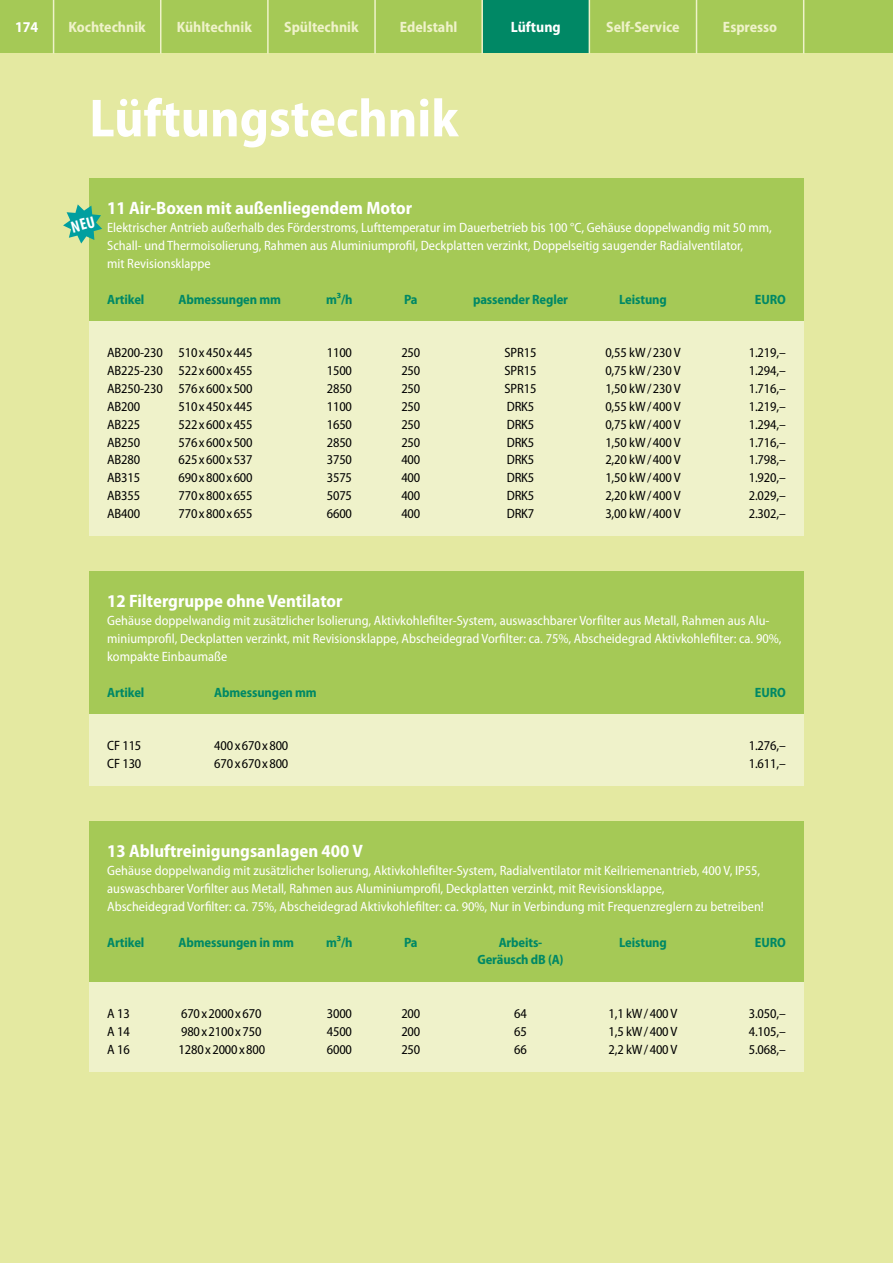
<style>
.page{position:relative;width:893px;height:1263px;background:#fff}
.page>*{position:absolute;margin:0;border:0;box-sizing:border-box;transform-origin:0 0}
.t1{font:700 semi-condensed 54px "Myriad Pro";color:#fff}
.t2{font:700 semi-condensed 18px "Myriad Pro";color:#fff}
.t3{font:700 semi-condensed 15px "Myriad Pro";color:#eff2ca}
.t4{font:700 semi-condensed 15px "Myriad Pro";color:#fff}
.t5{font:semi-condensed 13.5px/17.9px "Myriad Pro";color:#fff}
.t6{font:semi-condensed 13.5px "Myriad Pro";letter-spacing:-.01em;color:#000}
.t7{font:700 semi-condensed 13.5px "Myriad Pro";letter-spacing:-.01em;color:#008865}
</style>
<div class="page">
<div style="left:0;top:0;width:893px;height:54px;background:#a5c956"></div>
<div style="left:482px;top:0;width:107px;height:54px;background:#008865"></div>
<div style="left:0;top:54px;width:893px;height:1209px;background:#e4e9a1"></div>
<div style="left:89px;top:571px;width:715px;height:215px;background:#a5c956"></div>
<div style="left:89px;top:714px;width:715px;height:72px;background:#eff2ca"></div>
<hr style="left:53px;top:0;width:1px;height:54px;background:#eff2ca">
<hr style="left:160px;top:0;width:1px;height:54px;background:#eff2ca">
<hr style="left:267px;top:0;width:2px;height:54px;background:#eff2ca">
<hr style="left:374px;top:0;width:2px;height:54px;background:#eff2ca">
<hr style="left:481px;top:0;width:2px;height:54px;background:#eff2ca">
<hr style="left:589px;top:0;width:1px;height:54px;background:#eff2ca">
<hr style="left:696px;top:0;width:1px;height:54px;background:#eff2ca">
<hr style="left:803px;top:0;width:1px;height:54px;background:#eff2ca">
<div style="left:89px;top:821px;width:715px;height:251px;background:#a5c956"></div>
<div style="left:89px;top:982px;width:715px;height:89px;background:#eff2ca"></div>
<div style="left:89px;top:179px;width:715px;height:357px;background:#a5c956"></div>
<div style="left:89px;top:321px;width:715px;height:215px;background:#eff2ca"></div>
<svg style="left:63px;top:204px;width:39px;height:40px"></svg>
<p class="t4" style="left:15px;top:18px;width:25px">174</p>
<p class="t3" style="left:69px;top:18px;width:79px">Kochtechnik</p>
<p class="t3" style="left:177px;top:18px;width:77px">Kühltechnik</p>
<p class="t3" style="left:284px;top:18px;width:76px">Spültechnik</p>
<p class="t3" style="left:400px;top:18px;width:59px">Edelstahl</p>
<p class="t4" style="left:511px;top:18px;width:51px">Lüftung</p>
<p class="t3" style="left:606px;top:18px;width:75px">Self-Service</p>
<p class="t3" style="left:723px;top:18px;width:56px">Espresso</p>
<h1 class="t1" style="left:89px;top:83px;width:371px">Lüftungstechnik</h1>
<h2 class="t2" style="left:107px;top:197px;width:307px">11 Air-Boxen mit außenliegendem Motor</h2>
<p class="t5" style="left:107px;top:219px;width:666px">Elektrischer Antrieb außerhalb des Förderstroms, Lufttemperatur im Dauerbetrieb bis 100 °C, Gehäuse doppelwandig mit 50 mm,<br>Schall- und Thermoisolierung, Rahmen aus Aluminiumprofil, Deckplatten verzinkt, Doppelseitig saugender Radialventilator,<br>mit Revisionsklappe</p>
<p class="t7" style="left:107px;top:290px;width:39px">Artikel</p>
<p class="t7" style="left:179px;top:290px;width:104px">Abmessungen mm</p>
<p class="t7" style="left:326px;top:290px;width:28px">m³/h</p>
<p class="t7" style="left:404px;top:290px;width:15px">Pa</p>
<p class="t7" style="left:473px;top:290px;width:96px">passender Regler</p>
<p class="t7" style="left:619px;top:290px;width:49px">Leistung</p>
<p class="t7" style="left:755px;top:290px;width:32px">EURO</p>
<p class="t6" style="left:107px;top:345px;width:147px">AB200-230 510x450x445</p>
<p class="t6" style="left:327px;top:345px;width:27px">1100</p>
<p class="t6" style="left:401px;top:345px;width:20px">250</p>
<p class="t6" style="left:505px;top:345px;width:33px">SPR15</p>
<p class="t6" style="left:605px;top:345px;width:77px">0,55 kW/230 V</p>
<p class="t6" style="left:749px;top:345px;width:39px">1.219,–</p>
<p class="t6" style="left:107px;top:363px;width:147px">AB225-230 522x600x455</p>
<p class="t6" style="left:327px;top:363px;width:27px">1500</p>
<p class="t6" style="left:401px;top:363px;width:20px">250</p>
<p class="t6" style="left:505px;top:363px;width:33px">SPR15</p>
<p class="t6" style="left:605px;top:363px;width:77px">0,75 kW/230 V</p>
<p class="t6" style="left:749px;top:363px;width:39px">1.294,–</p>
<p class="t6" style="left:107px;top:381px;width:147px">AB250-230 576x600x500</p>
<p class="t6" style="left:327px;top:381px;width:27px">2850</p>
<p class="t6" style="left:401px;top:381px;width:20px">250</p>
<p class="t6" style="left:505px;top:381px;width:33px">SPR15</p>
<p class="t6" style="left:605px;top:381px;width:77px">1,50 kW/230 V</p>
<p class="t6" style="left:749px;top:381px;width:39px">1.716,–</p>
<p class="t6" style="left:107px;top:399px;width:35px">AB200</p>
<p class="t6" style="left:179px;top:399px;width:76px">510x450x445</p>
<p class="t6" style="left:327px;top:399px;width:27px">1100</p>
<p class="t6" style="left:401px;top:399px;width:20px">250</p>
<p class="t6" style="left:507px;top:399px;width:29px">DRK5</p>
<p class="t6" style="left:605px;top:399px;width:77px">0,55 kW/400 V</p>
<p class="t6" style="left:749px;top:399px;width:39px">1.219,–</p>
<p class="t6" style="left:107px;top:417px;width:35px">AB225</p>
<p class="t6" style="left:179px;top:417px;width:76px">522x600x455</p>
<p class="t6" style="left:327px;top:417px;width:27px">1650</p>
<p class="t6" style="left:401px;top:417px;width:20px">250</p>
<p class="t6" style="left:507px;top:417px;width:29px">DRK5</p>
<p class="t6" style="left:605px;top:417px;width:77px">0,75 kW/400 V</p>
<p class="t6" style="left:749px;top:417px;width:39px">1.294,–</p>
<p class="t6" style="left:107px;top:435px;width:35px">AB250</p>
<p class="t6" style="left:179px;top:435px;width:76px">576x600x500</p>
<p class="t6" style="left:327px;top:435px;width:27px">2850</p>
<p class="t6" style="left:401px;top:435px;width:20px">250</p>
<p class="t6" style="left:507px;top:435px;width:29px">DRK5</p>
<p class="t6" style="left:605px;top:435px;width:77px">1,50 kW/400 V</p>
<p class="t6" style="left:749px;top:435px;width:39px">1.716,–</p>
<p class="t6" style="left:107px;top:453px;width:35px">AB280</p>
<p class="t6" style="left:179px;top:453px;width:76px">625x600x537</p>
<p class="t6" style="left:327px;top:453px;width:27px">3750</p>
<p class="t6" style="left:401px;top:453px;width:20px">400</p>
<p class="t6" style="left:507px;top:453px;width:29px">DRK5</p>
<p class="t6" style="left:605px;top:453px;width:77px">2,20 kW/400 V</p>
<p class="t6" style="left:749px;top:453px;width:39px">1.798,–</p>
<p class="t6" style="left:107px;top:470px;width:35px">AB315</p>
<p class="t6" style="left:179px;top:470px;width:76px">690x800x600</p>
<p class="t6" style="left:327px;top:470px;width:27px">3575</p>
<p class="t6" style="left:401px;top:470px;width:20px">400</p>
<p class="t6" style="left:507px;top:470px;width:29px">DRK5</p>
<p class="t6" style="left:605px;top:470px;width:77px">1,50 kW/400 V</p>
<p class="t6" style="left:749px;top:470px;width:39px">1.920,–</p>
<p class="t6" style="left:107px;top:488px;width:35px">AB355</p>
<p class="t6" style="left:179px;top:488px;width:76px">770x800x655</p>
<p class="t6" style="left:327px;top:488px;width:27px">5075</p>
<p class="t6" style="left:401px;top:488px;width:20px">400</p>
<p class="t6" style="left:507px;top:488px;width:29px">DRK5</p>
<p class="t6" style="left:605px;top:488px;width:77px">2,20 kW/400 V</p>
<p class="t6" style="left:749px;top:488px;width:39px">2.029,–</p>
<p class="t6" style="left:107px;top:506px;width:35px">AB400</p>
<p class="t6" style="left:179px;top:506px;width:76px">770x800x655</p>
<p class="t6" style="left:327px;top:506px;width:27px">6600</p>
<p class="t6" style="left:401px;top:506px;width:20px">400</p>
<p class="t6" style="left:507px;top:506px;width:29px">DRK7</p>
<p class="t6" style="left:605px;top:506px;width:77px">3,00 kW/400 V</p>
<p class="t6" style="left:749px;top:506px;width:39px">2.302,–</p>
<h2 class="t2" style="left:107px;top:590px;width:237px">12 Filtergruppe ohne Ventilator</h2>
<p class="t5" style="left:107px;top:612px;width:676px">Gehäuse doppelwandig mit zusätzlicher Isolierung, Aktivkohlefilter-System, auswaschbarer Vorfilter aus Metall, Rahmen aus Alu&shy;miniumprofil, Deckplatten verzinkt, mit Revisionsklappe, Abscheidegrad Vorfilter: ca. 75%, Abscheidegrad Aktivkohlefilter: ca. 90%, kompakte Einbaumaße</p>
<p class="t7" style="left:107px;top:683px;width:39px">Artikel</p>
<p class="t7" style="left:214px;top:683px;width:104px">Abmessungen mm</p>
<p class="t7" style="left:755px;top:683px;width:32px">EURO</p>
<p class="t6" style="left:107px;top:738px;width:36px">CF 115</p>
<p class="t6" style="left:214px;top:738px;width:76px">400x670x800</p>
<p class="t6" style="left:749px;top:738px;width:39px">1.276,–</p>
<p class="t6" style="left:107px;top:756px;width:36px">CF 130</p>
<p class="t6" style="left:214px;top:756px;width:76px">670x670x800</p>
<p class="t6" style="left:749px;top:756px;width:39px">1.611,–</p>
<h2 class="t2" style="left:107px;top:840px;width:257px">13 Abluftreinigungsanlagen 400 V</h2>
<p class="t5" style="left:107px;top:862px;width:658px">Gehäuse doppelwandig mit zusätzlicher Isolierung, Aktivkohlefilter-System, Radialventilator mit Keilriemenantrieb, 400 V, IP55, auswaschbarer Vorfilter aus Metall, Rahmen aus Aluminiumprofil, Deckplatten verzinkt, mit Revisionsklappe,<br>Abscheidegrad Vorfilter: ca. 75%, Abscheidegrad Aktivkohlefilter: ca. 90%, Nur in Verbindung mit Frequenzreglern zu betreiben!</p>
<p class="t7" style="left:107px;top:933px;width:39px">Artikel</p>
<p class="t7" style="left:179px;top:933px;width:117px">Abmessungen in mm</p>
<p class="t7" style="left:326px;top:933px;width:28px">m³/h</p>
<p class="t7" style="left:404px;top:933px;width:15px">Pa</p>
<p class="t7" style="left:499px;top:933px;width:45px">Arbeits-</p>
<p class="t7" style="left:619px;top:933px;width:49px">Leistung</p>
<p class="t7" style="left:755px;top:933px;width:32px">EURO</p>
<p class="t7" style="left:477px;top:951px;width:88px">Geräusch dB (A)</p>
<p class="t6" style="left:107px;top:1006px;width:24px">A 13</p>
<p class="t6" style="left:181px;top:1006px;width:82px">670x2000x670</p>
<p class="t6" style="left:327px;top:1006px;width:27px">3000</p>
<p class="t6" style="left:401px;top:1006px;width:20px">200</p>
<p class="t6" style="left:514px;top:1006px;width:14px">64</p>
<p class="t6" style="left:608px;top:1006px;width:71px">1,1 kW/400 V</p>
<p class="t6" style="left:749px;top:1006px;width:39px">3.050,–</p>
<p class="t6" style="left:107px;top:1024px;width:24px">A 14</p>
<p class="t6" style="left:181px;top:1024px;width:82px">980x2100x750</p>
<p class="t6" style="left:327px;top:1024px;width:27px">4500</p>
<p class="t6" style="left:401px;top:1024px;width:20px">200</p>
<p class="t6" style="left:514px;top:1024px;width:14px">65</p>
<p class="t6" style="left:608px;top:1024px;width:71px">1,5 kW/400 V</p>
<p class="t6" style="left:749px;top:1024px;width:39px">4.105,–</p>
<p class="t6" style="left:107px;top:1042px;width:24px">A 16</p>
<p class="t6" style="left:179px;top:1042px;width:88px">1280x2000x800</p>
<p class="t6" style="left:327px;top:1042px;width:27px">6000</p>
<p class="t6" style="left:401px;top:1042px;width:20px">250</p>
<p class="t6" style="left:514px;top:1042px;width:14px">66</p>
<p class="t6" style="left:608px;top:1042px;width:71px">2,2 kW/400 V</p>
<p class="t6" style="left:749px;top:1042px;width:39px">5.068,–</p>
</div>
